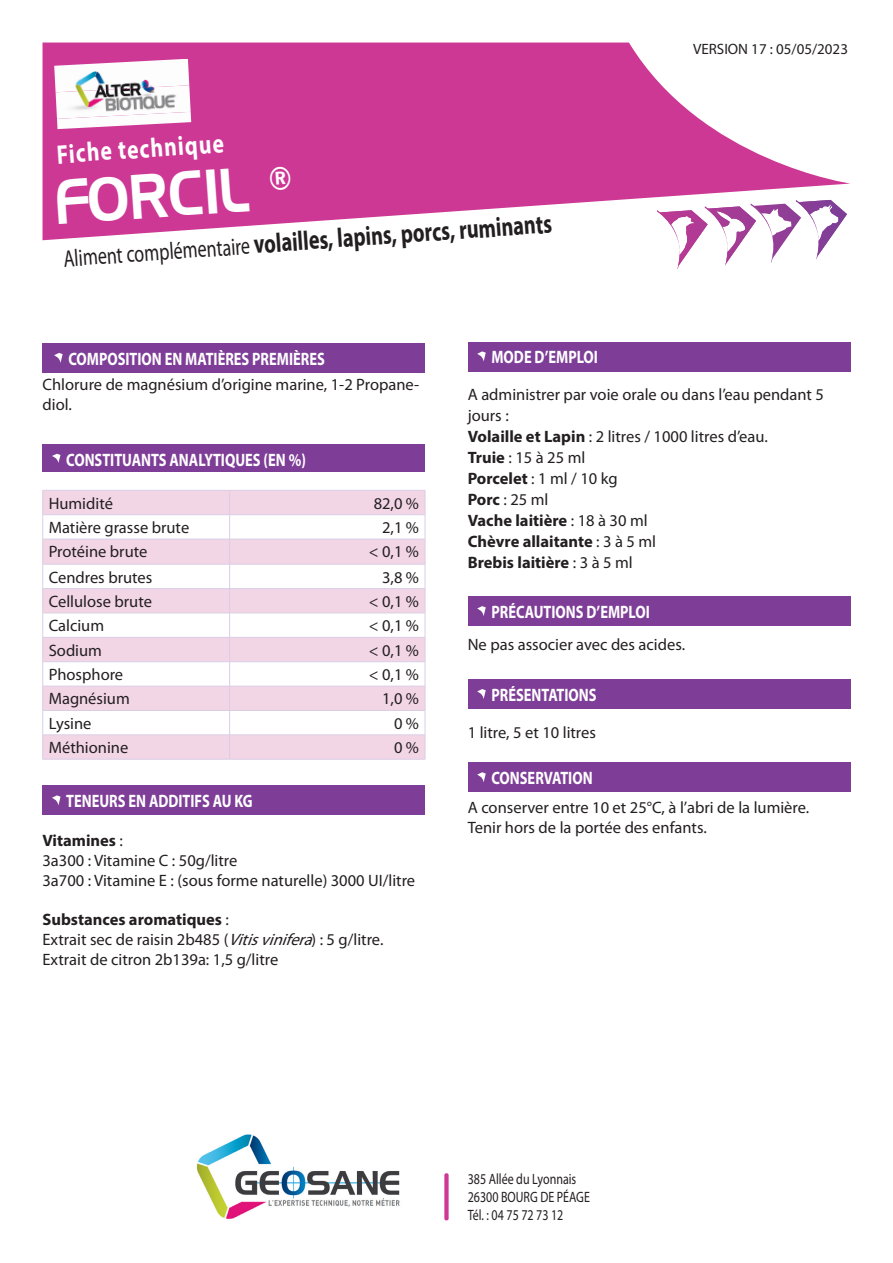
<style>
.page{position:relative;width:893px;height:1263px;background:#fff}
.page>*{position:absolute;margin:0;border:0;box-sizing:border-box;transform-origin:0 0}
.t1{font:60px "Aero Extended Regular SWFTE Regular SWFTE";color:#fff;scale:.63 1}
.t2{font:700 27px "Myriad Pro";color:#231f20;scale:.75 1}
.t3{font:700 27px "Myriad Pro";color:#fff;scale:.8 1}
.t4{font:700 18px "Myriad Pro";color:#fff;scale:.8 1}
.t5{font:16.5px/19.8px "Myriad Pro";color:#231f20}
.t6{font:700 16.5px "Myriad Pro";color:#231f20}
.t7{font:15px "Myriad Pro";color:#231f20;scale:.8 1}
.t8{font:15px "Myriad Pro";color:#231f20}
.s1{font-weight:400;font-size:24px}
.s2{font-weight:400}
.s3{font-style:italic}
.s4{font-weight:700}
</style>
<div class="page">
<div style="left:43px;top:343px;width:382px;height:30px;background:#7e3e98"></div>
<div style="left:468px;top:342px;width:382px;height:29px;background:#7e3e98"></div>
<svg style="left:43px;top:43px;width:807px;height:197px;fill:#ce3895"></svg>
<div style="left:468px;top:596px;width:382px;height:30px;background:#7e3e98"></div>
<div style="left:468px;top:679px;width:382px;height:30px;background:#7e3e98"></div>
<div style="left:468px;top:762px;width:382px;height:30px;background:#7e3e98"></div>
<div style="left:43px;top:445px;width:382px;height:27px;background:#7e3e98"></div>
<div style="left:43px;top:785px;width:382px;height:30px;background:#7e3e98"></div>
<svg style="left:54px;top:353px;width:9px;height:10px"></svg>
<svg style="left:477px;top:351px;width:9px;height:11px"></svg>
<svg style="left:477px;top:606px;width:9px;height:10px"></svg>
<svg style="left:477px;top:689px;width:9px;height:10px"></svg>
<svg style="left:477px;top:772px;width:9px;height:10px"></svg>
<svg style="left:52px;top:454px;width:9px;height:9px"></svg>
<svg style="left:52px;top:795px;width:9px;height:10px"></svg>
<svg style="left:43px;top:491px;width:382px;height:268px;fill:#f2d6e6"></svg>
<hr style="left:43px;top:490px;width:187px;height:1px;background:#dacee5">
<hr style="left:230px;top:490px;width:195px;height:1px;background:#dacee5">
<hr style="left:43px;top:514px;width:187px;height:1px;background:#dacee5">
<hr style="left:230px;top:514px;width:195px;height:1px;background:#dacee5">
<hr style="left:43px;top:539px;width:187px;height:1px;background:#dacee5">
<hr style="left:230px;top:539px;width:195px;height:1px;background:#dacee5">
<hr style="left:43px;top:564px;width:187px;height:1px;background:#dacee5">
<hr style="left:230px;top:564px;width:195px;height:1px;background:#dacee5">
<hr style="left:43px;top:588px;width:187px;height:1px;background:#dacee5">
<hr style="left:230px;top:588px;width:195px;height:1px;background:#dacee5">
<hr style="left:43px;top:613px;width:187px;height:1px;background:#dacee5">
<hr style="left:230px;top:613px;width:195px;height:1px;background:#dacee5">
<hr style="left:43px;top:637px;width:187px;height:1px;background:#dacee5">
<hr style="left:230px;top:637px;width:195px;height:1px;background:#dacee5">
<hr style="left:43px;top:661px;width:187px;height:1px;background:#dacee5">
<hr style="left:230px;top:661px;width:195px;height:1px;background:#dacee5">
<hr style="left:43px;top:686px;width:187px;height:1px;background:#dacee5">
<hr style="left:230px;top:686px;width:195px;height:1px;background:#dacee5">
<hr style="left:43px;top:710px;width:187px;height:1px;background:#dacee5">
<hr style="left:230px;top:710px;width:195px;height:1px;background:#dacee5">
<hr style="left:43px;top:735px;width:187px;height:1px;background:#dacee5">
<svg style="left:42px;top:490px;width:1px;height:269px"></svg>
<hr style="left:230px;top:735px;width:195px;height:1px;background:#dacee5">
<svg style="left:229px;top:491px;width:1px;height:268px"></svg>
<svg style="left:425px;top:490px;width:1px;height:269px"></svg>
<hr style="left:43px;top:759px;width:187px;height:1px;background:#dacee5">
<hr style="left:230px;top:759px;width:195px;height:1px;background:#dacee5">
<img style="left:196px;top:1134px;width:204px;height:85px">
<div style="left:444px;top:1173px;width:5px;height:47px;background:#ce3895;border-radius:2px"></div>
<svg style="left:657px;top:200px;width:190px;height:70px"></svg>
<img style="left:54px;top:59px;width:135px;height:33px">
<img style="left:56px;top:85px;width:135px;height:34px">
<img style="left:57px;top:112px;width:134px;height:17px">
<p class="t3" style="left:56px;top:137px;width:211px;rotate:-4deg">Fiche technique</p>
<p class="t1" style="left:57px;top:166px;width:375px;rotate:-4deg">FORCIL <sup>®</sup></p>
<p class="t2" style="left:62px;top:240px;width:654px;rotate:-4deg"><span class="s1">Aliment complémentaire</span> volailles, lapins, porcs, ruminants</p>
<p class="t4" style="left:68px;top:347px;width:322px">COMPOSITION EN MATIÈRES PREMIÈRES</p>
<p class="t4" style="left:491px;top:345px;width:135px">MODE D’EMPLOI</p>
<p class="t8" style="left:693px;top:39px;width:156px">VERSION 17 : 05/05/2023</p>
<p class="t5" style="left:43px;top:374px;width:378px">Chlorure de magnésium d’origine marine, 1-2 Propane&shy;diol.</p>
<p class="t4" style="left:66px;top:448px;width:301px">CONSTITUANTS ANALYTIQUES (EN %)</p>
<p class="t5" style="left:49px;top:493px;width:66px">Humidité</p>
<p class="t5" style="left:374px;top:493px;width:47px">82,0 %</p>
<p class="t5" style="left:49px;top:517px;width:142px">Matière grasse brute</p>
<p class="t5" style="left:382px;top:517px;width:38px">2,1 %</p>
<p class="t5" style="left:49px;top:542px;width:100px">Protéine brute</p>
<p class="t5" style="left:369px;top:542px;width:52px">&lt; 0,1 %</p>
<p class="t5" style="left:49px;top:567px;width:105px">Cendres brutes</p>
<p class="t5" style="left:382px;top:567px;width:38px">3,8 %</p>
<p class="t5" style="left:49px;top:591px;width:105px">Cellulose brute</p>
<p class="t5" style="left:369px;top:591px;width:52px">&lt; 0,1 %</p>
<p class="t5" style="left:49px;top:616px;width:57px">Calcium</p>
<p class="t5" style="left:369px;top:616px;width:52px">&lt; 0,1 %</p>
<p class="t5" style="left:49px;top:640px;width:55px">Sodium</p>
<p class="t5" style="left:369px;top:640px;width:52px">&lt; 0,1 %</p>
<p class="t5" style="left:49px;top:664px;width:76px">Phosphore</p>
<p class="t5" style="left:369px;top:664px;width:52px">&lt; 0,1 %</p>
<p class="t5" style="left:49px;top:689px;width:83px">Magnésium</p>
<p class="t5" style="left:382px;top:689px;width:38px">1,0 %</p>
<p class="t5" style="left:49px;top:713px;width:44px">Lysine</p>
<p class="t5" style="left:394px;top:713px;width:27px">0 %</p>
<p class="t5" style="left:49px;top:737px;width:81px">Méthionine</p>
<p class="t5" style="left:394px;top:737px;width:27px">0 %</p>
<p class="t4" style="left:66px;top:789px;width:235px">TENEURS EN ADDITIFS AU KG</p>
<p class="t6" style="left:43px;top:829px;width:82px">Vitamines <span class="s2">:</span></p>
<p class="t5" style="left:43px;top:850px;width:196px">3a300 : Vitamine C : 50g/litre</p>
<p class="t5" style="left:43px;top:870px;width:374px">3a700 : Vitamine E : (sous forme naturelle) 3000 UI/litre</p>
<p class="t6" style="left:43px;top:909px;width:188px">Substances aromatiques <span class="s2">:</span></p>
<p class="t5" style="left:43px;top:929px;width:342px">Extrait sec de raisin 2b485 (<span class="s3">Vitisvinifera</span>) : 5 g/litre.</p>
<p class="t5" style="left:43px;top:949px;width:237px">Extrait de citron 2b139a: 1,5 g/litre</p>
<p class="t5" style="left:468px;top:383px;width:358px;line-height:21px">A administrer par voie orale ou dans l’eau pendant 5 jours :</p>
<p class="t5" style="left:468px;top:426px;width:302px"><span class="s4">Volaille et Lapin</span> : 2 litres / 1000 litres d’eau.</p>
<p class="t5" style="left:468px;top:447px;width:119px"><span class="s4">Truie</span> : 15 à 25 ml</p>
<p class="t5" style="left:468px;top:468px;width:152px"><span class="s4">Porcelet</span> : 1 ml / 10 kg</p>
<p class="t5" style="left:468px;top:489px;width:82px"><span class="s4">Porc</span> : 25 ml</p>
<p class="t6" style="left:468px;top:509px;width:181px">Vache laitière <span class="s2">: 18 à 30 ml</span></p>
<p class="t6" style="left:468px;top:530px;width:190px">Chèvre allaitante <span class="s2">: 3 à 5 ml</span></p>
<p class="t6" style="left:468px;top:551px;width:167px">Brebis laitière <span class="s2">: 3 à 5 ml</span></p>
<p class="t4" style="left:491px;top:600px;width:199px">PRÉCAUTIONS D’EMPLOI</p>
<p class="t5" style="left:468px;top:634px;width:219px">Ne pas associer avec des acides.</p>
<p class="t4" style="left:491px;top:683px;width:133px">PRÉSENTATIONS</p>
<p class="t5" style="left:468px;top:722px;width:130px">1 litre, 5 et 10 litres</p>
<p class="t4" style="left:491px;top:766px;width:128px">CONSERVATION</p>
<p class="t5" style="left:468px;top:797px;width:343px">A conserver entre 10 et 25°C, à l’abri de la lumière.</p>
<p class="t5" style="left:468px;top:817px;width:241px">Tenir hors de la portée des enfants.</p>
<p class="t7" style="left:468px;top:1170px;width:137px">385 Allée du Lyonnais</p>
<p class="t7" style="left:468px;top:1188px;width:154px">26300 BOURG DE PÉAGE</p>
<p class="t7" style="left:468px;top:1206px;width:121px">Tél. : 04 75 72 73 12</p>
</div>
